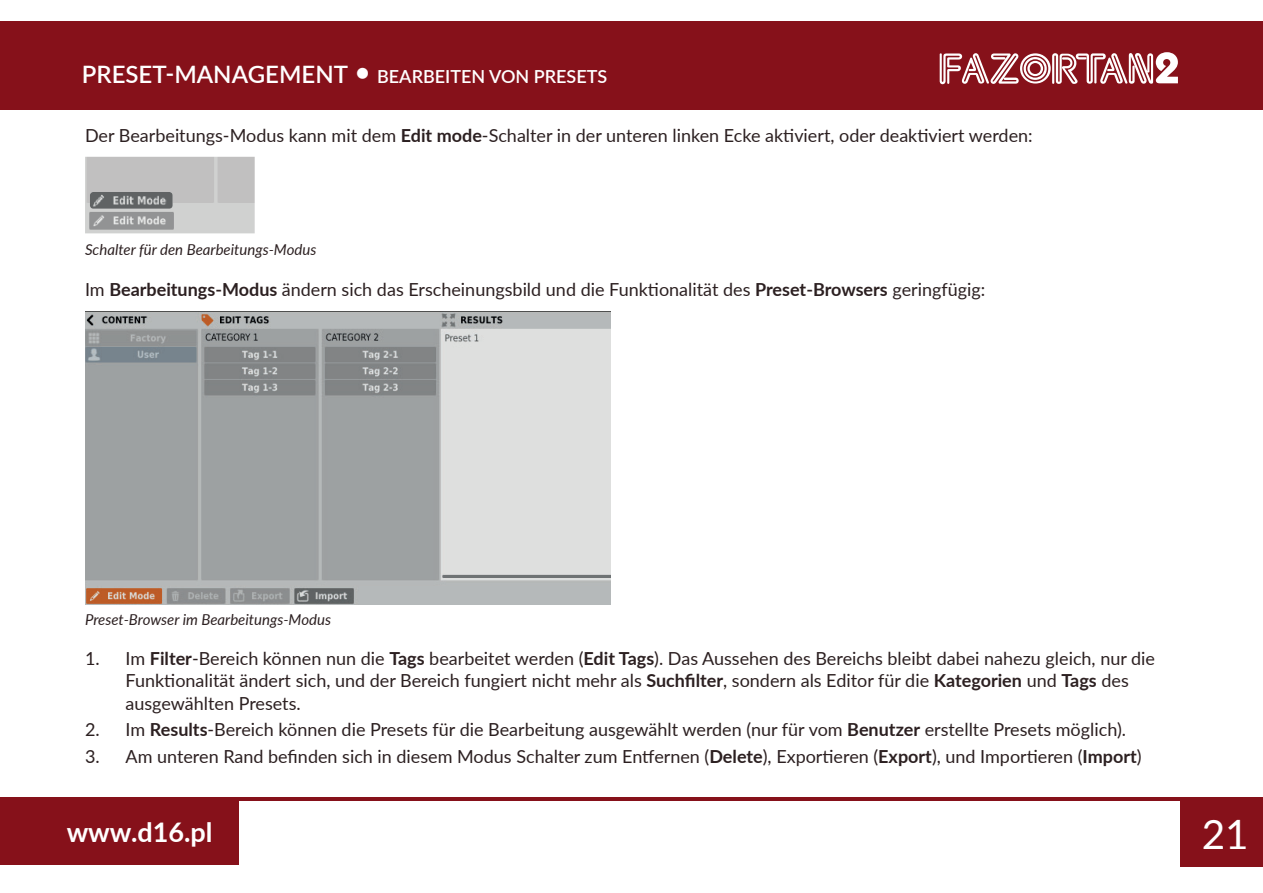
<style>
.page{position:relative;width:1263px;height:893px;background:#fff}
.page>*{position:absolute;margin:0;border:0;box-sizing:border-box;transform-origin:0 0}
.t1{font:40.5px "Lato";color:#fff}
.t2{font:700 27px "Lato";color:#fff}
.t3{font:18px/22.5px "Lato";color:#2c2021}
.t4{font:600 18px "Lato";color:#fff}
.t5{font:italic 15px "Lato";color:#2c2021}
.s1{font-size:24px}
.s2{font-size:27px}
.s3{font-weight:700}
</style>
<div class="page">
<div style="left:0;top:21px;width:1263px;height:88px;background:#86111a"></div>
<div style="left:1180px;top:798px;width:83px;height:69px;background:#86111a"></div>
<hr style="left:0;top:797px;width:1263px;height:3px;background:#86111a">
<div style="left:0;top:798px;width:238px;height:67px;background:#86111a"></div>
<img style="left:85px;top:157px;width:170px;height:76px">
<img style="left:85px;top:312px;width:526px;height:293px">
<img style="left:90px;top:192px;width:83px;height:17px">
<svg style="left:940px;top:52px;width:238px;height:32px"></svg>
<p class="t4" style="left:82px;top:63px;width:527px"><span class="s1">PRESET-MANAGEMENT</span> <span class="s2">•</span> BEARBEITEN VON PRESETS</p>
<p class="t3" style="left:85px;top:124px;width:949px">Der Bearbeitungs-Modus kann mit dem <span class="s3">Edit mode</span>-Schalter in der unteren linken Ecke aktiviert, oder deaktiviert werden:</p>
<p class="t5" style="left:85px;top:239px;width:233px">Schalter für den Bearbeitungs-Modus</p>
<p class="t3" style="left:85px;top:278px;width:902px">Im <span class="s3">Bearbeitungs-Modus</span> ändern sich das Erscheinungsbild und die Funktionalität des <span class="s3">Preset-Browsers</span> geringfügig:</p>
<p class="t5" style="left:85px;top:609px;width:247px">Preset-Browser im Bearbeitungs-Modus</p>
<p class="t3" style="left:126px;top:646px;width:1031px;text-indent:-41px">1. Im <span class="s3">Filter</span>-Bereich können nun die <span class="s3">Tags</span> bearbeitet werden (<span class="s3">Edit Tags</span>). Das Aussehen des Bereichs bleibt dabei nahezu gleich, nur die<br>Funktionalität ändert sich, und der Bereich fungiert nicht mehr als <span class="s3">Suchfilter</span>, sondern als Editor für die <span class="s3">Kategorien</span> und <span class="s3">Tags</span> des ausgewählten Presets.</p>
<p class="t3" style="left:85px;top:718px;width:1042px">2. Im <span class="s3">Results</span>-Bereich können die Presets für die Bearbeitung ausgewählt werden (nur für vom <span class="s3">Benutzer</span> erstellte Presets möglich).</p>
<p class="t3" style="left:85px;top:745px;width:1058px">3. Am unteren Rand befinden sich in diesem Modus Schalter zum Entfernen (<span class="s3">Delete</span>), Exportieren (<span class="s3">Export</span>), und Importieren (<span class="s3">Import</span>)</p>
<h2 class="t2" style="left:67px;top:812px;width:147px">www.d16.pl</h2>
<h1 class="t1" style="left:1202px;top:805px;width:48px">21</h1>
</div>
